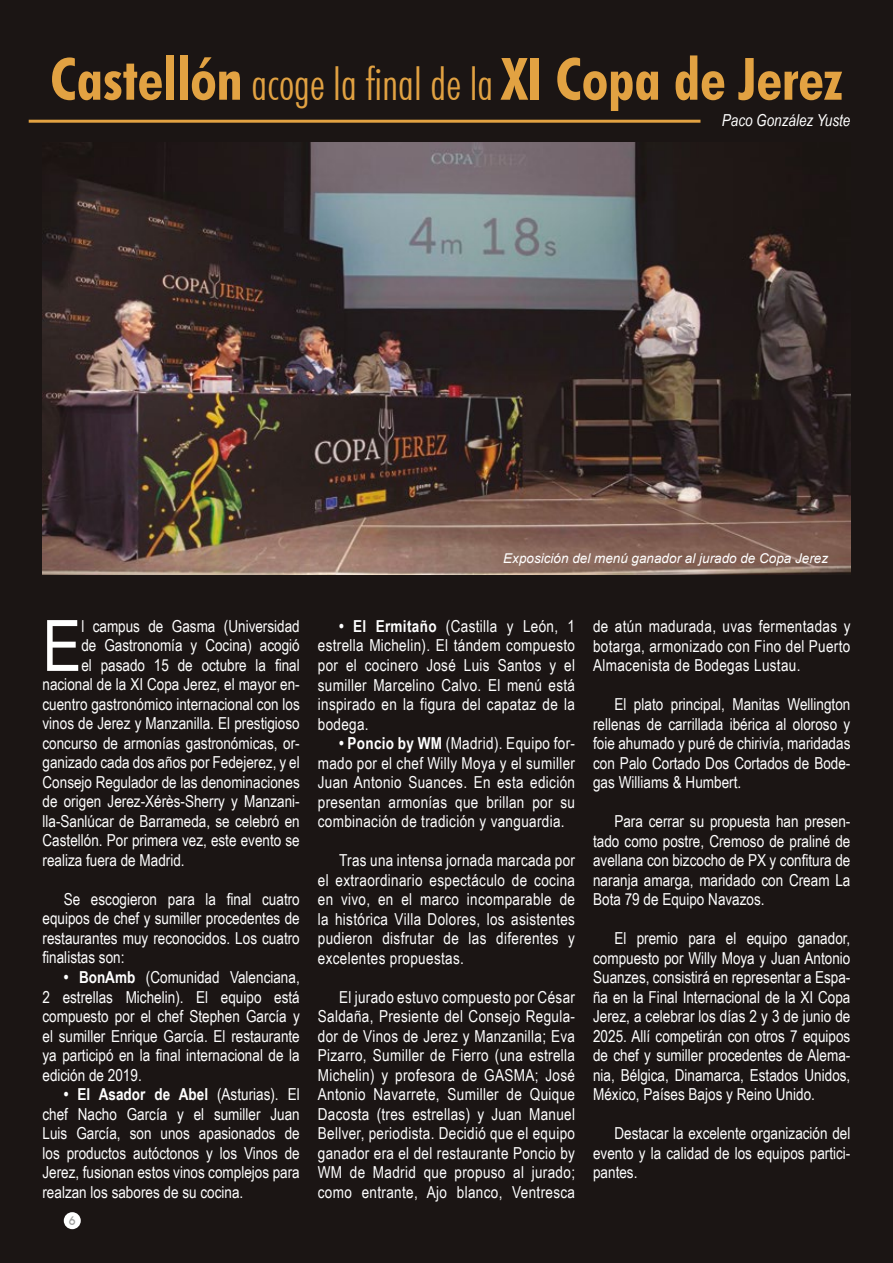
<style>
.page{position:relative;width:893px;height:1263px;background:#1b1514}
.page>*{position:absolute;margin:0;border:0;box-sizing:border-box;transform-origin:0 0}
.t1{font:70.95px "Arial Narrow";color:#fff}
.t2{font:700 condensed 58.5px "Futura BT";color:#e2a242}
.t3{font:16.5px/19.5px "Arial Narrow";color:#fff;text-align:justify}
.t4{font:italic 16.5px "Arial Narrow";color:#fff}
.t5{font:italic 13.5px "Arial";color:#fff}
.t6{font:500 12px "Avant Garde IT Cby BT";color:#9d9d9c}
.s1{font-weight:300;font-size:45px}
.s2{font-weight:700}
</style>
<div class="page">
<img style="left:43px;top:142px;width:807px;height:432px">
<hr style="left:29px;top:120px;width:671px;height:3px;background:#e2a242">
<div style="left:64px;top:1212px;width:17px;height:17px;background:#fff;border-radius:50%"></div>
<h2 class="t2" style="left:50px;top:43px;width:794px">Castellón <span class="s1">acoge la final de la</span> XI Copa de Jerez</h2>
<p class="t4" style="left:722px;top:108px;width:130px">Paco González Yuste</p>
<p class="t5" style="left:503px;top:549px;width:326px">Exposición del menú ganador al jurado de Copa Jerez</p>
<h1 class="t1" style="left:43px;top:594px;width:40px">E</h1>
<p class="t3" style="left:81px;top:616px;width:220px">l campus de Gasma (Universidad</p>
<p class="t3" style="left:81px;top:635px;width:220px">de Gastronomía y Cocina) acogió</p>
<p class="t3" style="left:81px;top:655px;width:220px">el pasado 15 de octubre la final</p>
<p class="t3" style="left:43px;top:674px;width:259px">nacional de la XI Copa Jerez, el mayor en-</p>
<p class="t3" style="left:43px;top:694px;width:259px">cuentro gastronómico internacional con los</p>
<p class="t3" style="left:43px;top:713px;width:259px">vinos de Jerez y Manzanilla. El prestigioso</p>
<p class="t3" style="left:43px;top:733px;width:259px">concurso de armonías gastronómicas, or-</p>
<p class="t3" style="left:43px;top:752px;width:259px">ganizado cada dos años por Fedejerez, y el</p>
<p class="t3" style="left:43px;top:772px;width:259px">Consejo Regulador de las denominaciones</p>
<p class="t3" style="left:43px;top:791px;width:259px">de origen Jerez-Xérès-Sherry y Manzani-</p>
<p class="t3" style="left:43px;top:811px;width:259px">lla-Sanlúcar de Barrameda, se celebró en</p>
<p class="t3" style="left:43px;top:830px;width:259px">Castellón. Por primera vez, este evento se</p>
<p class="t3" style="left:43px;top:850px;width:144px">realiza fuera de Madrid.</p>
<p class="t3" style="left:43px;top:889px;width:259px;text-indent:21px">Se escogieron para la final cuatro equipos de chef y sumiller procedentes de restaurantes muy reconocidos. Los cuatro finalistas son:</p>
<p class="t3" style="left:42px;top:967px;width:259px;text-indent:21px"><span class="s2">• BonAmb</span> (Comunidad Valenciana, 2 estrellas Michelin). El equipo está compuesto por el chef Stephen García y el sumiller Enrique García. El restaurante ya participó en la final internacional de la edición de 2019.</p>
<p class="t3" style="left:42px;top:1084px;width:259px;text-indent:21px"><span class="s2">• El Asador de Abel</span> (Asturias). El chef Nacho García y el sumiller Juan Luis García, son unos apasionados de los productos autóctonos y los Vinos de Jerez, fusionan estos vinos complejos para realzan los sabores de su cocina.</p>
<p class="t6" style="left:69px;top:1213px;width:8px">6</p>
<p class="t3" style="left:318px;top:616px;width:259px;text-indent:21px"><span class="s2">• El Ermitaño</span> (Castilla y León, 1 estrella Michelin). El tándem compuesto por el cocinero José Luis Santos y el sumiller Marcelino Calvo. El menú está inspirado en la figura del capataz de la bodega.</p>
<p class="t3" style="left:318px;top:733px;width:259px;text-indent:21px"><span class="s2">• Poncio by WM</span> (Madrid). Equipo for&shy;mado por el chef Willy Moya y el sumiller Juan Antonio Suances. En esta edición presentan armonías que brillan por su combinación de tradición y vanguardia.</p>
<p class="t3" style="left:318px;top:850px;width:259px;text-indent:21px">Tras una intensa jornada marcada por el extraordinario espectáculo de cocina en vivo, en el marco incomparable de la histórica Villa Dolores, los asistentes pudieron disfrutar de las diferentes y excelentes propuestas.</p>
<p class="t3" style="left:318px;top:986px;width:259px;text-indent:21px">El jurado estuvo compuesto por César Saldaña, Presiente del Consejo Regula&shy;dor de Vinos de Jerez y Manzanilla; Eva Pizarro, Sumiller de Fierro (una estrella Michelin) y profesora de GASMA; José Antonio Navarrete, Sumiller de Quique Dacosta (tres estrellas) y Juan Manuel Bellver, periodista. Decidió que el equipo ganador era el del restaurante Poncio by WM de Madrid que propuso al jurado; como entrante, Ajo blanco, Ventresca</p>
<p class="t3" style="left:593px;top:616px;width:259px">de atún madurada, uvas fermentadas y botarga, armonizado con Fino del Puerto Almacenista de Bodegas Lustau.</p>
<p class="t3" style="left:593px;top:694px;width:259px;text-indent:21px">El plato principal, Manitas Wellington rellenas de carrillada ibérica al oloroso y foie ahumado y puré de chirivía, maridadas con Palo Cortado Dos Cortados de Bode&shy;gas Williams &amp; Humbert.</p>
<p class="t3" style="left:593px;top:811px;width:259px;text-indent:21px">Para cerrar su propuesta han presen&shy;tado como postre, Cremoso de praliné de avellana con bizcocho de PX y confitura de naranja amarga, maridado con Cream La Bota 79 de Equipo Navazos.</p>
<p class="t3" style="left:593px;top:928px;width:259px;text-indent:21px">El premio para el equipo ganador, compuesto por Willy Moya y Juan Antonio Suanzes, consistirá en representar a Espa&shy;ña en la Final Internacional de la XI Copa Jerez, a celebrar los días 2 y 3 de junio de 2025. Allí competirán con otros 7 equipos de chef y sumiller procedentes de Alema&shy;nia, Bélgica, Dinamarca, Estados Unidos, México, Países Bajos y Reino Unido.</p>
<p class="t3" style="left:593px;top:1123px;width:259px;text-indent:21px">Destacar la excelente organización del evento y la calidad de los equipos partici&shy;pantes.</p>
</div>
